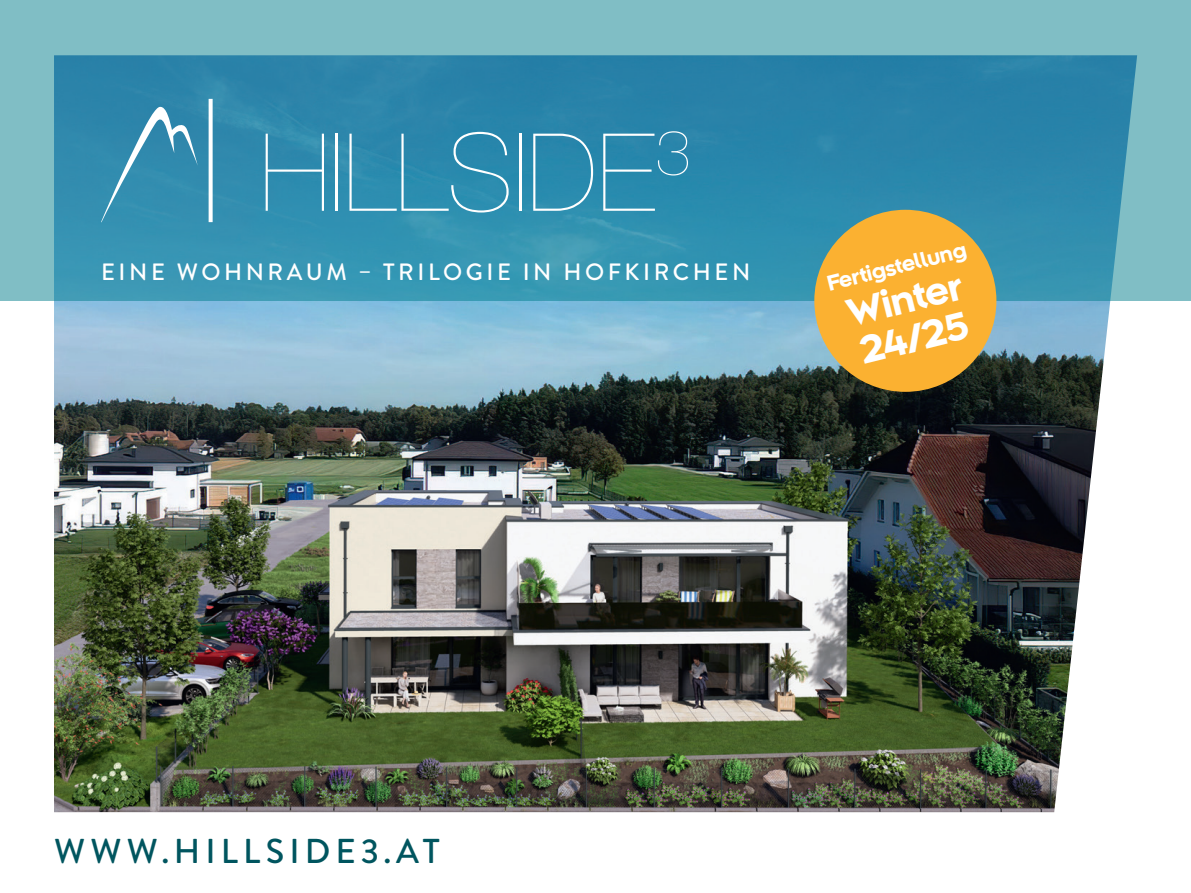
<style>
.page{position:relative;width:1191px;height:893px;background:#fff}
.page>*{position:absolute;margin:0;border:0;box-sizing:border-box;transform-origin:0 0}
.t1{font:200 108px "Helvetica Neue";color:#fff}
.t2{font:700 36.75px/39.8px "Bonn BF";color:#fff}
.t3{font:500 34.5px "Brandon Grotesque";letter-spacing:.15em;color:#00555f}
.t4{font:500 23.55px "Brandon Grotesque";letter-spacing:.15em;color:#fff}
.t5{font:700 20.55px "Bonn BF";color:#fff}
</style>
<div class="page">
<img style="left:54px;top:301px;width:1057px;height:511px">
<svg style="left:0;top:0;width:1191px;height:301px;background:#4599b4"></svg>
<svg style="left:209px;top:99px;width:4px;height:123px"></svg>
<svg style="left:101px;top:106px;width:97px;height:116px;background:#4294b4"></svg>
<div style="left:814px;top:210px;width:182px;height:182px;background:#fbb131;border-radius:50%"></div>
<h1 class="t1" style="left:260px;top:89px;width:432px">HILLSIDE<sup>3</sup></h1>
<p class="t4" style="left:101px;top:255px;width:650px">EINE WOHNRAUM – TRILOGIE IN HOFKIRCHEN</p>
<p class="t5" style="left:824px;top:270px;width:144px;rotate:-14deg">Fertigstellung</p>
<h2 class="t2" style="left:842px;top:295px;width:120px;rotate:-14deg">Winter<br>24/25</h2>
<h3 class="t3" style="left:54px;top:827px;width:387px">WWW.HILLSIDE3.AT</h3>
</div>
